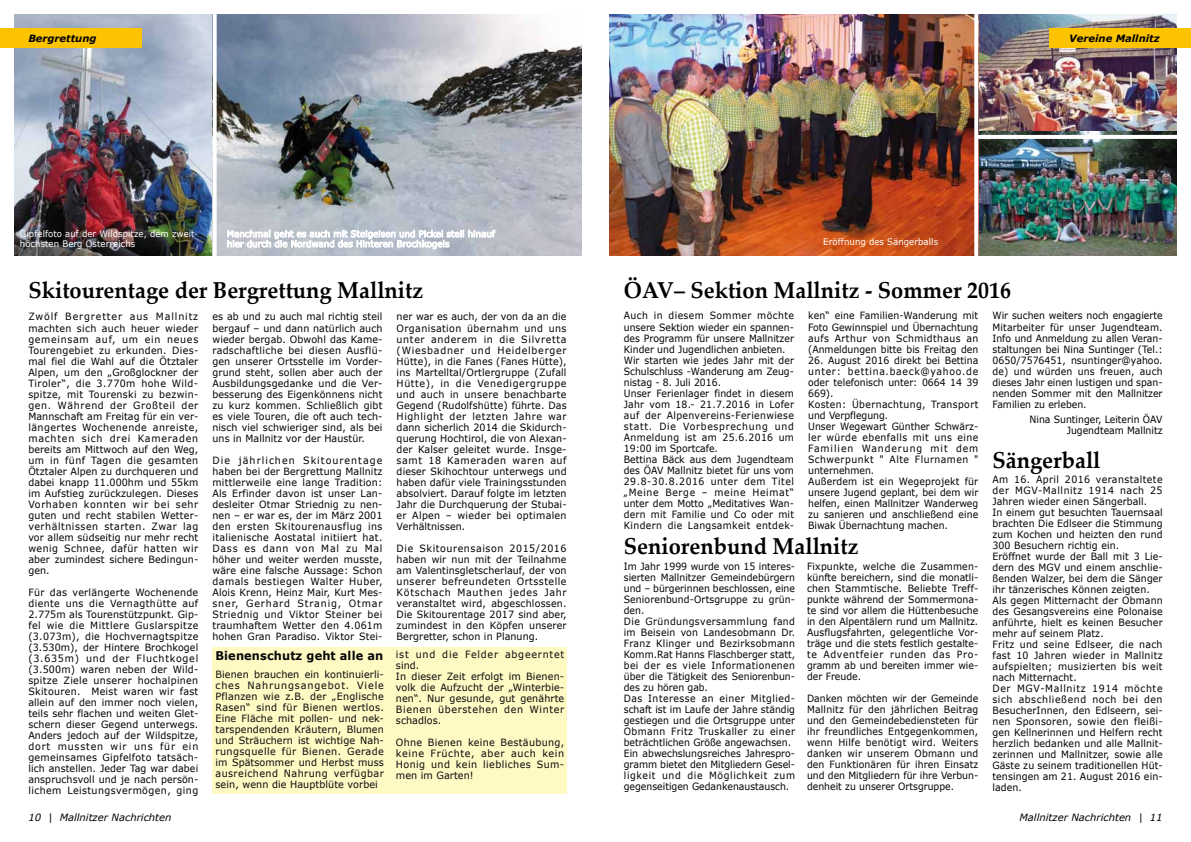
<style>
.page{position:relative;width:1191px;height:842px;background:#fff}
.page>*{position:absolute;margin:0;border:0;box-sizing:border-box;transform-origin:0 0}
.t1{font:700 23px "Palatino Linotype";color:#000;scale:.95 1}
.t2{font:700 12px "Verdana";letter-spacing:.01em;color:#000;scale:.95 1}
.t3{font:10px/11px "Verdana";letter-spacing:.01em;color:#000;text-align:justify;scale:.95 1}
.t4{font:10px/11px "Verdana";letter-spacing:.01em;color:#000;text-align:justify;scale:.93 1}
.t5{font:10px/11px "Verdana";letter-spacing:.01em;color:#000;scale:.94 1}
.t6{font:10px/11px "Verdana";letter-spacing:.01em;color:#000;text-align:justify;scale:.96 1}
.t7{font:italic 10px "Verdana";color:#000}
.t8{font:italic 700 10px "Verdana";color:#000}
.t9{font:9px/10px "Verdana";letter-spacing:.01em;color:#fff;scale:.95 1}
</style>
<div class="page">
<img style="left:978px;top:14px;width:198px;height:118px">
<img style="left:978px;top:132px;width:198px;height:123px">
<img style="left:14px;top:14px;width:567px;height:241px">
<div style="left:0;top:28px;width:142px;height:20px;background:#fcc400"></div>
<div style="left:1049px;top:28px;width:142px;height:20px;background:#fcc400"></div>
<svg style="left:213px;top:14px;width:4px;height:242px"></svg>
<svg style="left:227px;top:230px;width:268px;height:19px"></svg>
<img style="left:609px;top:14px;width:365px;height:241px">
<svg style="left:974px;top:14px;width:1px;height:242px"></svg>
<svg style="left:978px;top:135px;width:199px;height:4px"></svg>
<div style="left:213px;top:648px;width:354px;height:146px;background:#fff9c3"></div>
<p class="t8" style="left:28px;top:31px;width:70px">Bergrettung</p>
<p class="t8" style="left:1069px;top:31px;width:92px">Vereine Mallnitz</p>
<p class="t9" style="left:20px;top:229px;width:189px">Gipfelfoto auf der Wildspitze, dem zweit&shy;höchsten Berg Österreichs</p>
<h1 class="t1" style="left:28px;top:273px;width:417px">Skitourentage der Bergrettung Mallnitz</h1>
<p class="t3" style="left:28px;top:311px;width:180px">Zwölf Bergretter aus Mallnitz machten sich auch heuer wieder gemeinsam auf, um ein neues Tourengebiet zu erkunden. Dies&shy;mal fiel die Wahl auf die Ötztaler Alpen, um den „Großglockner der Tiroler“, die 3.770m hohe Wild&shy;spitze, mit Tourenski zu bezwin&shy;gen. Während der Großteil der Mannschaft am Freitag für ein ver&shy;längertes Wochenende anreiste, machten sich drei Kameraden bereits am Mittwoch auf den Weg, um in fünf Tagen die gesamten Ötztaler Alpen zu durchqueren und dabei knapp 11.000hm und 55km im Aufstieg zurückzulegen. Dieses Vorhaben konnten wir bei sehr guten und recht stabilen Wetter&shy;verhältnissen starten. Zwar lag vor allem südseitig nur mehr recht wenig Schnee, dafür hatten wir aber zumindest sichere Bedingun&shy;gen.</p>
<p class="t3" style="left:28px;top:586px;width:180px">Für das verlängerte Wochenende diente uns die Vernagthütte auf 2.775m als Tourenstützpunkt. Gip&shy;fel wie die Mittlere Guslarspitze (3.073m), die Hochvernagtspitze (3.530m), der Hintere Brochkogel (3.635m) und der Fluchtkogel (3.500m) waren neben der Wild&shy;spitze Ziele unserer hochalpinen Skitouren. Meist waren wir fast allein auf den immer noch vielen, teils sehr flachen und weiten Glet&shy;schern dieser Gegend unterwegs.<br>Anders jedoch auf der Wildspitze, dort mussten wir uns für ein gemeinsames Gipfelfoto tatsäch&shy;lich anstellen. Jeder Tag war dabei anspruchsvoll und je nach persön&shy;lichem Leistungsvermögen, ging</p>
<p class="t3" style="left:212px;top:311px;width:180px">es ab und zu auch mal richtig steil bergauf – und dann natürlich auch wieder bergab. Obwohl das Kame&shy;radschaftliche bei diesen Ausflü&shy;gen unserer Ortsstelle im Vorder&shy;grund steht, sollen aber auch der Ausbildungsgedanke und die Ver&shy;besserung des Eigenkönnens nicht zu kurz kommen. Schließlich gibt es viele Touren, die oft auch tech&shy;nisch viel schwieriger sind, als bei uns in Mallnitz vor der Haustür.</p>
<p class="t3" style="left:212px;top:454px;width:180px">Die jährlichen Skitourentage haben bei der Bergrettung Mallnitz mittlerweile eine lange Tradition:<br>Als Erfinder davon ist unser Lan&shy;desleiter Otmar Striednig zu nen&shy;nen – er war es, der im März 2001 den ersten Skitourenausflug ins italienische Aostatal initiiert hat.<br>Dass es dann von Mal zu Mal höher und weiter werden musste, wäre eine falsche Aussage: Schon damals bestiegen Walter Huber, Alois Krenn, Heinz Mair, Kurt Mes&shy;sner, Gerhard Stranig, Otmar Striednig und Viktor Steiner bei traumhaftem Wetter den 4.061m hohen Gran Paradiso. Viktor Stei-</p>
<p class="t2" style="left:215px;top:647px;width:178px">Bienenschutz geht alle an</p>
<p class="t6" style="left:215px;top:668px;width:177px">Bienen brauchen ein kontinuierli&shy;ches Nahrungsangebot. Viele Pflanzen wie z.B. der „Englische Rasen“ sind für Bienen wertlos.<br>Eine Fläche mit pollen- und nek&shy;tarspendenden Kräutern, Blumen und Sträuchern ist wichtige Nah&shy;rungsquelle für Bienen. Gerade im Spätsommer und Herbst muss ausreichend Nahrung verfügbar sein, wenn die Hauptblüte vorbei</p>
<p class="t3" style="left:397px;top:311px;width:180px">ner war es auch, der von da an die Organisation übernahm und uns unter anderem in die Silvretta (Wiesbadner und Heidelberger Hütte), in die Fanes (Fanes Hütte), ins Martelltal/Ortlergruppe (Zufall Hütte), in die Venedigergruppe und auch in unsere benachbarte Gegend (Rudolfshütte) führte. Das Highlight der letzten Jahre war dann sicherlich 2014 die Skidurch&shy;querung Hochtirol, die von Alexan&shy;der Kalser geleitet wurde. Insge&shy;samt 18 Kameraden waren auf dieser Skihochtour unterwegs und haben dafür viele Trainingsstunden absolviert. Darauf folgte im letzten Jahr die Durchquerung der Stubai&shy;er Alpen – wieder bei optimalen Verhältnissen.</p>
<p class="t3" style="left:397px;top:542px;width:180px">Die Skitourensaison 2015/2016 haben wir nun mit der Teilnahme am Valentinsgletscherlauf, der von unserer befreundeten Ortsstelle Kötschach Mauthen jedes Jahr veranstaltet wird, abgeschlossen.<br>Die Skitourentage 2017 sind aber, zumindest in den Köpfen unserer Bergretter, schon in Planung.</p>
<p class="t6" style="left:396px;top:649px;width:177px;text-align:left">ist und die Felder abgeerntet sind.<br>In dieser Zeit erfolgt im Bienen&shy;volk die Aufzucht der „Winterbie&shy;nen“. Nur gesunde, gut genährte<br>Bienen überstehen den Winter schadlos.</p>
<p class="t6" style="left:396px;top:737px;width:177px">Ohne Bienen keine Bestäubung, keine Früchte, aber auch kein Honig und kein liebliches Sum&shy;men im Garten!</p>
<p class="t9" style="left:823px;top:237px;width:122px">Eröffnung des Sängerballs</p>
<h1 class="t1" style="left:624px;top:273px;width:409px">ÖAV– Sektion Mallnitz - Sommer 2016</h1>
<p class="t4" style="left:624px;top:310px;width:184px;text-align:left">Auch in diesem Sommer möchte unsere Sektion wieder ein spannen&shy;des Programm für unsere Mallnitzer<br>Kinder und Jugendlichen anbieten.<br>Wir starten wie jedes Jahr mit der<br>Schulschluss -Wanderung am Zeug&shy;nistag - 8. Juli 2016.<br>Unser Ferienlager findet in diesem<br>Jahr vom 18.- 21.7.2016 in Lofer auf der Alpenvereins-Ferienwiese statt. Die Vorbesprechung und<br>Anmeldung ist am 25.6.2016 um<br>19:00 im Sportcafe.<br>Bettina Bäck aus dem Jugendteam des ÖAV Mallnitz bietet für uns vom<br>29.8-30.8.2016 unter dem Titel „Meine Berge – meine Heimat“ unter dem Motto „Meditatives Wan&shy;dern mit Familie und Co oder mit<br>Kindern die Langsamkeit entdec-</p>
<p class="t4" style="left:808px;top:310px;width:184px">ken“ eine Familien-Wanderung mit Foto Gewinnspiel und Übernachtung aufs Arthur von Schmidthaus an (Anmeldungen bitte bis Freitag den</p>
<p class="t4" style="left:808px;top:354px;width:184px;text-align:left">26. August 2016 direkt bei Bettina unter: bettina.baeck@yahoo.de oder telefonisch unter: 0664 14 39<br>669).<br>Kosten: Übernachtung, Transport und Verpflegung.<br>Unser Wegewart Günther Schwärz&shy;ler würde ebenfalls mit uns eine<br>Familien Wanderung mit dem<br>Schwerpunkt " Alte Flurnamen " unternehmen.<br>Außerdem ist ein Wegeprojekt für unsere Jugend geplant, bei dem wir helfen, einen Mallnitzer Wanderweg zu sanieren und anschließend eine<br>Biwak Übernachtung machen.</p>
<h1 class="t1" style="left:624px;top:530px;width:249px">Seniorenbund Mallnitz</h1>
<p class="t4" style="left:624px;top:561px;width:186px;text-align:left">Im Jahr 1999 wurde von 15 interes&shy;sierten Mallnitzer Gemeindebürgern und – bürgerinnen beschlossen, eine<br>Seniorenbund-Ortsgruppe zu grün&shy;den.<br>Die Gründungsversammlung fand im Beisein von Landesobmann Dr.<br>Franz Klinger und Bezirksobmann<br>Komm.Rat Hanns Flaschberger statt, bei der es viele Informationenen über die Tätigkeit des Seniorenbun&shy;des zu hören gab.<br>Das Interesse an einer Mitglied&shy;schaft ist im Laufe der Jahre ständig gestiegen und die Ortsgruppe unter<br>Obmann Fritz Truskaller zu einer beträchtlichen Größe angewachsen.<br>Ein abwechslungsreiches Jahrespro&shy;gramm bietet den Mitgliedern Gesel&shy;ligkeit und die Möglichkeit zum gegenseitigen Gedankenaustausch.</p>
<p class="t4" style="left:807px;top:561px;width:186px">Fixpunkte, welche die Zusammen&shy;künfte bereichern, sind die monatli&shy;chen Stammtische. Beliebte Treff&shy;punkte während der Sommermona&shy;te sind vor allem die Hüttenbesuche in den Alpentälern rund um Mallnitz.<br>Ausflugsfahrten, gelegentliche Vor&shy;träge und die stets festlich gestalte&shy;te Adventfeier runden das Pro&shy;gramm ab und bereiten immer wie&shy;der Freude.</p>
<p class="t4" style="left:807px;top:693px;width:186px">Danken möchten wir der Gemeinde Mallnitz für den jährlichen Beitrag und den Gemeindebediensteten für ihr freundliches Entgegenkommen, wenn Hilfe benötigt wird. Weiters danken wir unserem Obmann und den Funktionären für ihren Einsatz und den Mitgliedern für ihre Verbun&shy;denheit zu unserer Ortsgruppe.</p>
<p class="t4" style="left:992px;top:310px;width:184px">Wir suchen weiters noch engagierte Mitarbeiter für unser Jugendteam.<br>Info und Anmeldung zu allen Veran&shy;staltungen bei Nina Suntinger (Tel.:<br>0650/7576451, nsuntinger@yahoo. de) und würden uns freuen, auch dieses Jahr einen lustigen und span&shy;nenden Sommer mit den Mallnitzer Familien zu erleben.</p>
<p class="t4" style="left:1029px;top:413px;width:145px;text-align:right">Nina Suntinger, Leiterin ÖAV<br>Jugendteam Mallnitz</p>
<h1 class="t1" style="left:992px;top:443px;width:115px">Sängerball</h1>
<p class="t5" style="left:992px;top:474px;width:182px">Am 16. April 2016 veranstaltete der MGV-Mallnitz 1914 nach 25<br>Jahren wieder einen Sängerball.<br>In einem gut besuchten Tauernsaal brachten Die Edlseer die Stimmung zum Kochen und heizten den rund<br>300 Besuchern richtig ein.<br>Eröffnet wurde der Ball mit 3 Lie&shy;dern des MGV und einem anschlie&shy;ßenden Walzer, bei dem die Sänger ihr tänzerisches Können zeigten.<br>Als gegen Mitternacht der Obmann des Gesangsvereins eine Polonaise anführte, hielt es keinen Besucher mehr auf seinem Platz.<br>Fritz und seine Edlseer, die nach fast 10 Jahren wieder in Mallnitz aufspielten; musizierten bis weit nach Mitternacht.<br>Der MGV-Mallnitz 1914 möchte sich abschließend noch bei den<br>BesucherInnen, den Edlseern, sei&shy;nen Sponsoren, sowie den fleißi&shy;gen Kellnerinnen und Helfern recht herzlich bedanken und alle Mallnit&shy;zerinnen und Mallnitzer, sowie alle<br>Gäste zu seinem traditionellen Hüt&shy;tensingen am 21. August 2016 ein&shy;laden.</p>
<p class="t7" style="left:28px;top:811px;width:145px">10 | Mallnitzer Nachrichten</p>
<p class="t7" style="left:1019px;top:811px;width:145px">Mallnitzer Nachrichten | 11</p>
</div>
